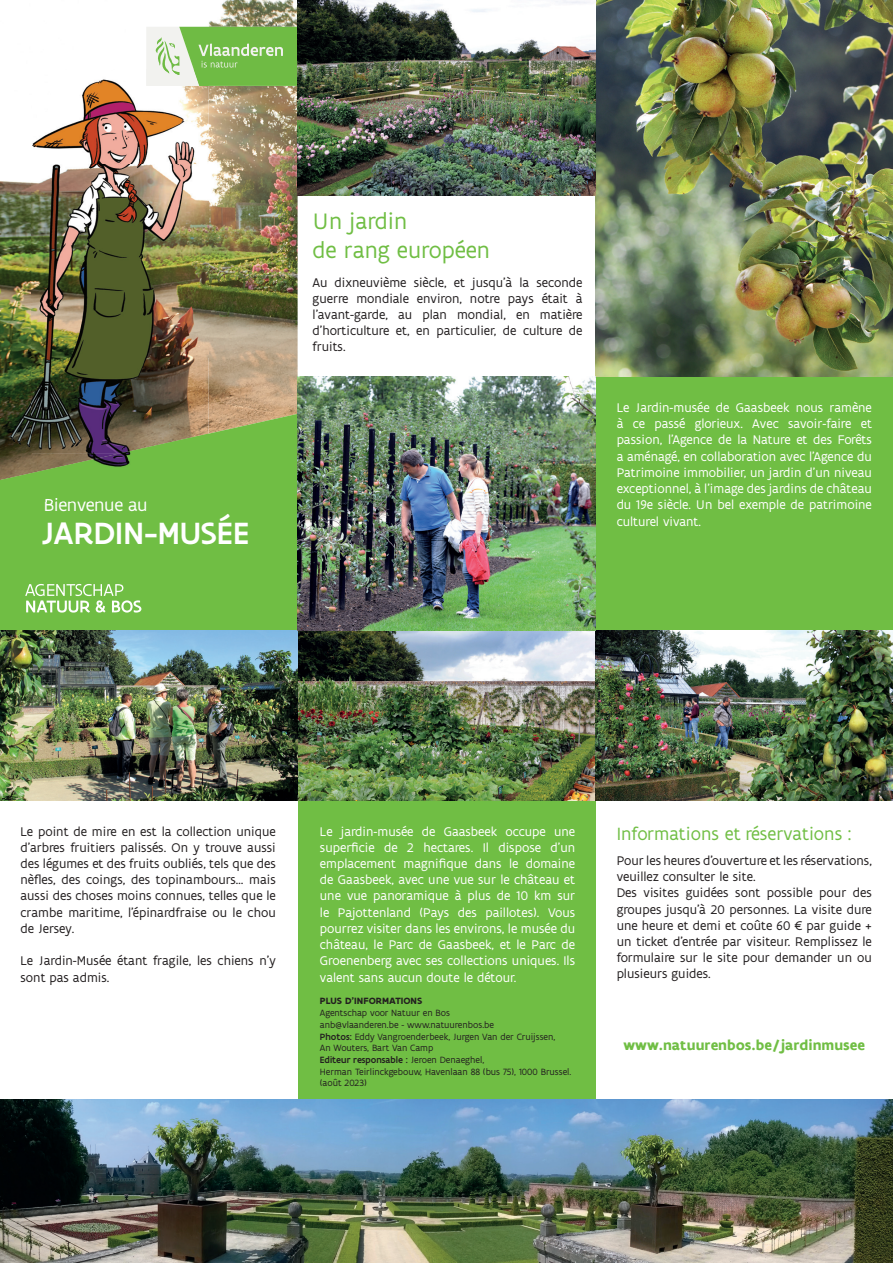
<style>
.page{position:relative;width:893px;height:1263px;background:#fff}
.page>*{position:absolute;margin:0;border:0;box-sizing:border-box;transform-origin:0 0}
.t1{font:500 33px "Flanders Art Sans";letter-spacing:.005em;color:#fff}
.t2{font:24px/28.8px "Flanders Art Sans";color:#70be44}
.t3{font:19.05px "Flanders Art Sans";color:#70be44}
.t4{font:19.05px "Flanders Art Sans";letter-spacing:-.02em;color:#fff}
.t5{font:700 15px "Flanders Art Sans";color:#70be44}
.t6{font:13.5px/16.2px "Flanders Art Sans";color:#231f20;text-align:justify}
.t7{font:13.5px/16.2px "Flanders Art Sans";color:#fff;text-align:justify}
.t8{font:9.75px/11.7px "Flanders Art Sans";color:#231f20}
.t9{font:700 9.75px "Flanders Art Sans";letter-spacing:.005em;color:#231f20}
.s1{font-weight:500}
</style>
<div class="page">
<img style="left:179px;top:0;width:118px;height:414px">
<div style="left:297px;top:630px;width:298px;height:632px;background:#70be44"></div>
<div style="left:595px;top:0;width:297px;height:630px;background:#70be44"></div>
<img style="left:595px;top:0;width:297px;height:377px">
<div style="left:0;top:414px;width:297px;height:216px;background:#70be44"></div>
<svg style="left:25px;top:584px;width:116px;height:28px"></svg>
<img style="left:0;top:630px;width:595px;height:170px">
<img style="left:595px;top:630px;width:297px;height:170px">
<img style="left:297px;top:377px;width:298px;height:253px">
<img style="left:297px;top:0;width:298px;height:196px">
<img style="left:0;top:1099px;width:892px;height:163px">
<img style="left:0;top:79px;width:209px;height:354px">
<img style="left:0;top:433px;width:209px;height:68px">
<img style="left:45px;top:498px;width:101px;height:3px">
<svg style="left:146px;top:27px;width:151px;height:59px"></svg>
<h3 class="t4" style="left:44px;top:493px;width:105px">Bienvenue au</h3>
<h1 class="t1" style="left:42px;top:512px;width:208px">JARDIN-MUSÉE</h1>
<h2 class="t2" style="left:312px;top:207px;width:179px">Un jardin<br>de rang européen</h2>
<p class="t6" style="left:312px;top:274px;width:271px">Au dixneuvième siècle, et jusqu’à la seconde guerre mondiale environ, notre pays était à l’avant-garde, au plan mondial, en matière d’horticulture et, en particulier, de culture de fruits.</p>
<p class="t7" style="left:616px;top:399px;width:257px">Le Jardin-musée de Gaasbeek nous ramène à ce passé glorieux. Avec savoir-faire et passion, l’Agence de la Nature et des Forêts a aménagé, en collaboration avec l’Agence du Patrimoine immobilier, un jardin d’un niveau exceptionnel, à l’image des jardins de château du 19e siècle. Un bel exemple de patrimoine culturel vivant.</p>
<p class="t6" style="left:21px;top:823px;width:257px">Le point de mire en est la collection unique d’arbres fruitiers palissés. On y trouve aussi des légumes et des fruits oubliés, tels que des nèfles, des coings, des topinambours… mais aussi des choses moins connues, telles que le crambe maritime, l’épinardfraise ou le chou de Jersey.</p>
<p class="t6" style="left:21px;top:952px;width:257px">Le Jardin-Musée étant fragile, les chiens n’y sont pas admis.</p>
<p class="t7" style="left:320px;top:823px;width:257px">Le jardin-musée de Gaasbeek occupe une superficie de 2 hectares. Il dispose d’un emplacement magnifique dans le domaine de Gaasbeek, avec une vue sur le château et une vue panoramique à plus de 10 km sur le Pajottenland (Pays des paillotes). Vous pourrez visiter dans les environs, le musée du château, le Parc de Gaasbeek, et le Parc de Groenenberg avec ses collections uniques. Ils valent sans aucun doute le détour.</p>
<p class="t9" style="left:320px;top:994px;width:104px">PLUS D’INFORMATIONS</p>
<p class="t8" style="left:320px;top:1007px;width:253px">Agentschap voor Natuur en Bos<br>anb@vlaanderen.be - www.natuurenbos.be<br><span class="s1">Photos:</span> Eddy Vangroenderbeek, Jurgen Van der Cruijssen,<br>An Wouters, Bart Van Camp<br><span class="s1">Editeur responsable :</span> Jeroen Denaeghel,<br>Herman Teirlinckgebouw, Havenlaan 88 (bus 75), 1000 Brussel. (août 2023)</p>
<h3 class="t3" style="left:616px;top:821px;width:236px">Informations et réservations :</h3>
<p class="t6" style="left:616px;top:852px;width:257px;text-align:left">Pour les heures d’ouverture et les réservations, veuillez consulter le site.<br>Des visites guidées sont possible pour des groupes jusqu’à 20 personnes. La visite dure une heure et demi et coûte 60 € par guide + un ticket d’entrée par visiteur. Remplissez le formulaire sur le site pour demander un ou plusieurs guides.</p>
<p class="t5" style="left:623px;top:1035px;width:243px">www.natuurenbos.be/jardinmusee</p>
</div>
